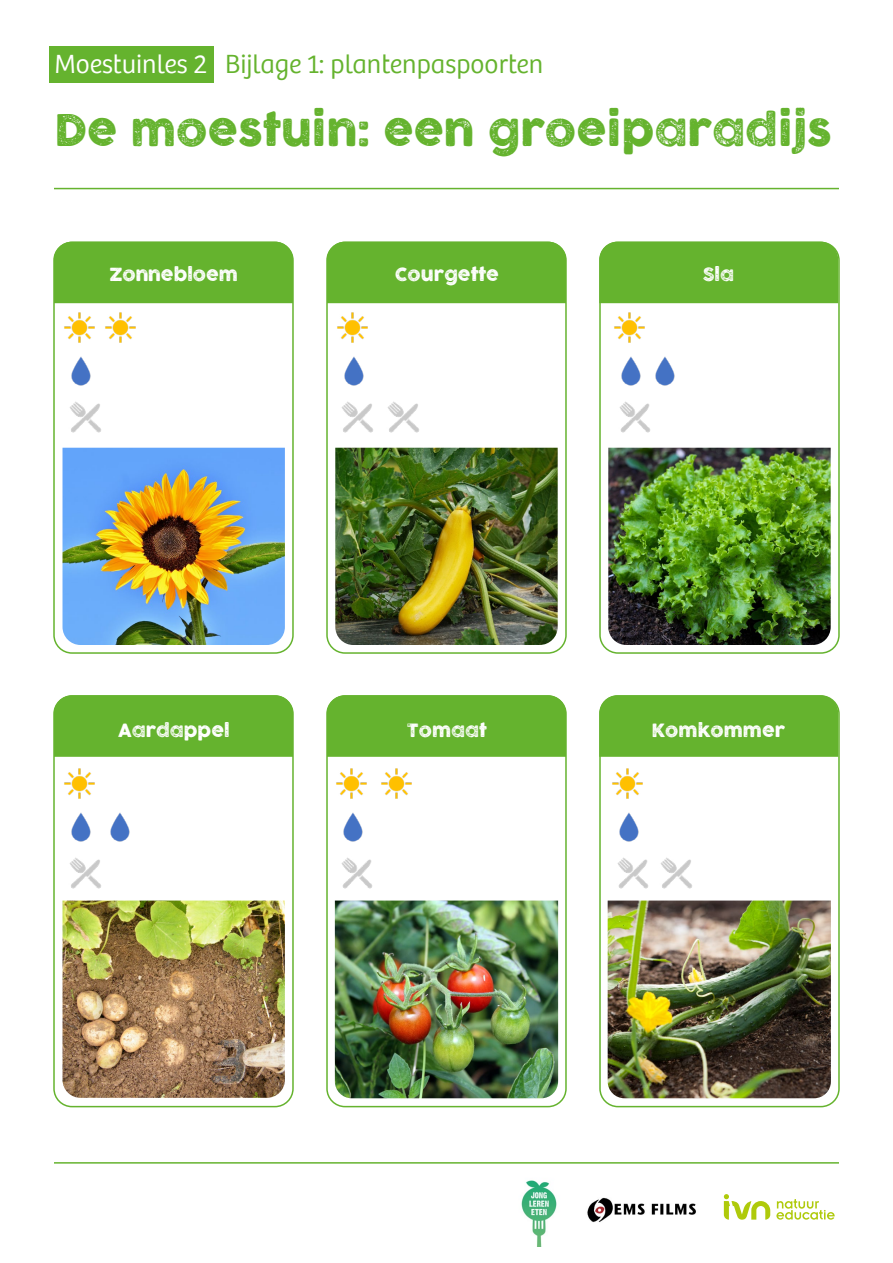
<style>
.page{position:relative;width:893px;height:1263px;background:#fff}
.page>*{position:absolute;margin:0;border:0;box-sizing:border-box;transform-origin:0 0}
.t1{font:42.75px "COCOGOOSELETTERPRESS";color:#65b32e}
.t2{font:300 27px "Bree";color:#65b32e}
.t3{font:18px "COCOGOOSELETTERPRESS";color:#fff}
.s1{color:#fff}
</style>
<div class="page">
<img style="left:587px;top:1197px;width:109px;height:25px">
<svg style="left:724px;top:1194px;width:111px;height:26px"></svg>
<img style="left:521px;top:1180px;width:36px;height:66px">
<hr style="left:54px;top:1162px;width:785px;height:1px;background:#65b32e">
<img style="left:63px;top:448px;width:222px;height:197px">
<img style="left:63px;top:900px;width:222px;height:198px">
<img style="left:335px;top:448px;width:223px;height:197px">
<img style="left:608px;top:448px;width:223px;height:197px">
<div style="left:53px;top:242px;width:241px;height:412px;border:2px solid #65b32e;border-radius:18px"></div>
<div style="left:54px;top:242px;width:239px;height:61px;background:#65b32e"></div>
<div style="left:56px;top:698px;width:235px;height:59px;background:#65b32e"></div>
<div style="left:329px;top:242px;width:235px;height:61px;background:#65b32e"></div>
<div style="left:329px;top:698px;width:235px;height:59px;background:#65b32e"></div>
<div style="left:599px;top:242px;width:238px;height:61px;background:#65b32e"></div>
<div style="left:599px;top:695px;width:238px;height:62px;background:#65b32e"></div>
<div style="left:326px;top:242px;width:241px;height:412px;border:2px solid #65b32e;border-radius:18px"></div>
<img style="left:335px;top:900px;width:223px;height:198px">
<img style="left:608px;top:900px;width:223px;height:198px">
<div style="left:599px;top:242px;width:241px;height:412px;border:2px solid #65b32e;border-radius:18px"></div>
<div style="left:599px;top:695px;width:241px;height:412px;border:2px solid #65b32e;border-radius:18px"></div>
<div style="left:326px;top:695px;width:241px;height:412px;border:2px solid #65b32e;border-radius:18px"></div>
<div style="left:53px;top:695px;width:241px;height:412px;border:2px solid #65b32e;border-radius:18px"></div>
<div style="left:49px;top:47px;width:165px;height:36px;background:#65b32e"></div>
<hr style="left:54px;top:188px;width:785px;height:1px;background:#65b32e">
<img style="left:71px;top:356px;width:20px;height:30px">
<img style="left:71px;top:812px;width:20px;height:30px">
<img style="left:343px;top:812px;width:20px;height:30px">
<img style="left:619px;top:812px;width:20px;height:30px">
<img style="left:110px;top:812px;width:20px;height:30px">
<img style="left:344px;top:356px;width:20px;height:30px">
<img style="left:621px;top:356px;width:54px;height:30px">
<img style="left:69px;top:401px;width:32px;height:32px">
<img style="left:69px;top:857px;width:32px;height:32px">
<img style="left:341px;top:857px;width:31px;height:32px">
<img style="left:617px;top:857px;width:31px;height:32px">
<img style="left:660px;top:857px;width:32px;height:32px">
<img style="left:341px;top:401px;width:32px;height:32px">
<img style="left:619px;top:401px;width:31px;height:32px">
<img style="left:387px;top:401px;width:32px;height:32px">
<img style="left:64px;top:312px;width:31px;height:31px">
<img style="left:64px;top:768px;width:31px;height:31px">
<img style="left:336px;top:768px;width:31px;height:31px">
<img style="left:612px;top:768px;width:31px;height:31px">
<img style="left:381px;top:768px;width:31px;height:31px">
<img style="left:337px;top:312px;width:31px;height:31px">
<img style="left:614px;top:312px;width:31px;height:31px">
<img style="left:105px;top:312px;width:31px;height:31px">
<h2 class="t2" style="left:54px;top:49px;width:491px"><span class="s1">Moestuinles 2</span> Bijlage 1: plantenpaspoorten</h2>
<h1 class="t1" style="left:54px;top:107px;width:779px">De moestuin: een groeiparadijs</h1>
<p class="t3" style="left:110px;top:264px;width:130px">Zonnebloem</p>
<p class="t3" style="left:395px;top:264px;width:106px">Courgette</p>
<p class="t3" style="left:703px;top:264px;width:33px">Sla</p>
<p class="t3" style="left:118px;top:720px;width:113px">Aardappel</p>
<p class="t3" style="left:407px;top:720px;width:81px">Tomaat</p>
<p class="t3" style="left:652px;top:720px;width:135px">Komkommer</p>
</div>
